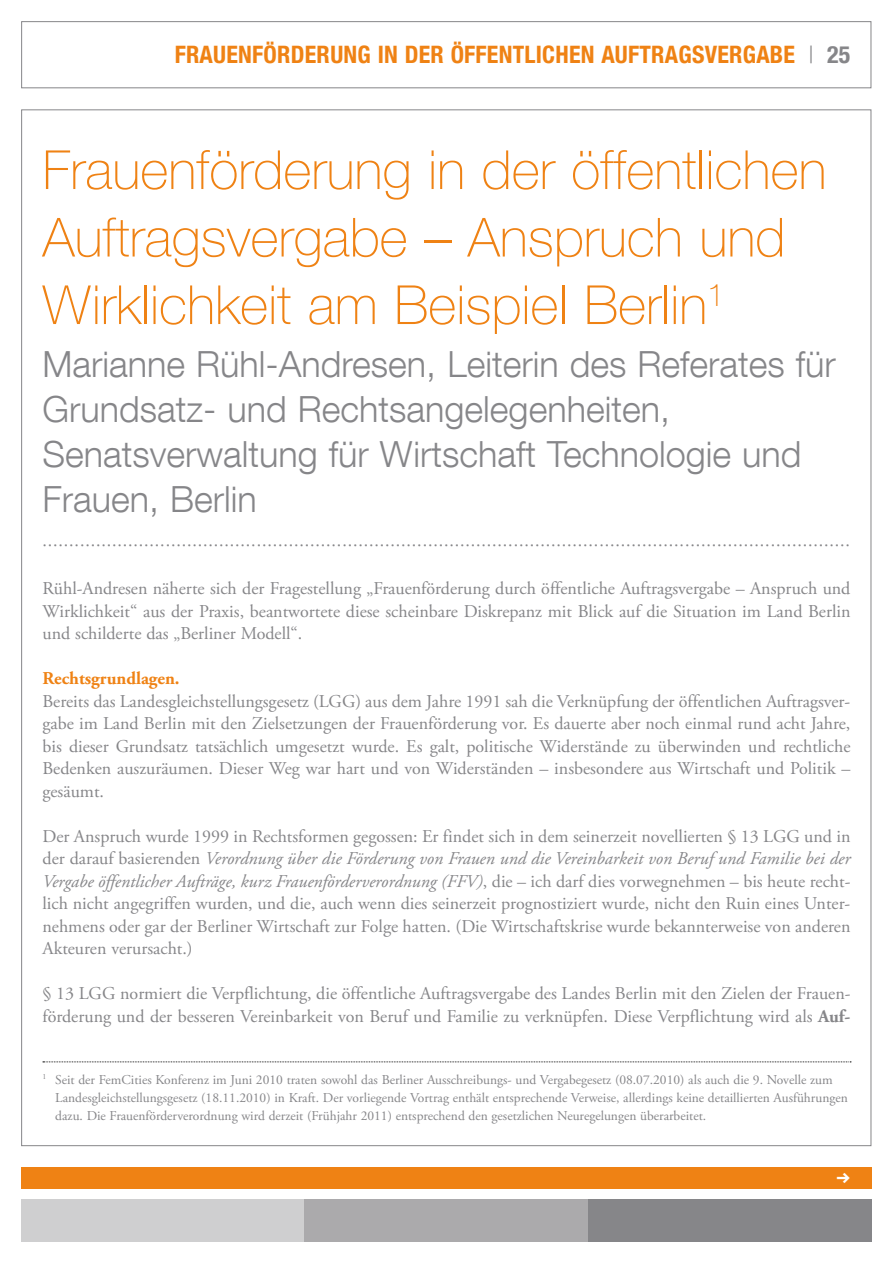
<style>
.page{position:relative;width:893px;height:1263px;background:#fff}
.page>*{position:absolute;margin:0;border:0;box-sizing:border-box;transform-origin:0 0}
.t1{font:100 54px/67.5px "Helvetica Neue LT Com";color:#ef8214}
.t2{font:300 36px/45px "Helvetica Neue LT Com";color:#868689}
.t3{font:700 condensed 24px "Helvetica Neue LT Com";color:#ef8214}
.t4{font:700 condensed 24px "Helvetica Neue LT Com";color:#868689}
.t5{font:21px "Klavika Bold Arrows";color:#fff}
.t6{font:18px/22.5px "Adobe Garamond Pro";color:#868689;text-align:justify}
.t7{font:700 18px "Adobe Garamond Pro";color:#ef8214}
.t8{font:13.5px/18px "Adobe Garamond Pro";color:#868689}
.s1{font-weight:300}
.s2{font-style:italic}
.s3{font-weight:700}
</style>
<div class="page">
<div style="left:21px;top:1167px;width:851px;height:21px;background:#ef8214"></div>
<div style="left:21px;top:1199px;width:284px;height:43px;background:#cfcfd0"></div>
<div style="left:305px;top:1199px;width:283px;height:43px;background:#abaaac"></div>
<div style="left:588px;top:1199px;width:284px;height:43px;background:#868689"></div>
<div style="left:21px;top:21px;width:850px;height:67px;border:1px solid #868689"></div>
<svg style="left:43px;top:1061px;width:808px;height:1px"></svg>
<h3 class="t3" style="left:175px;top:40px;width:26px">FRAUENFÖRDERUNG</h3>
<h3 class="t3" style="left:378px;top:40px;width:41px">IN DER</h3>
<h3 class="t3" style="left:451px;top:40px;width:13px">ÖFFENTLICHEN</h3>
<h3 class="t3" style="left:601px;top:40px;width:28px">AUFTRAGSVERGABE</h3>
<h3 class="t4" style="left:808px;top:40px;width:43px"><span class="s1">|</span> 25</h3>
<h1 class="t1" style="left:43px;top:135px;width:786px">Frauenförderung in der öffentlichen<br>Auftragsvergabe – Anspruch und<br>Wirklichkeit am Beispiel Berlin<sup>1</sup></h1>
<h2 class="t2" style="left:43px;top:340px;width:795px">Marianne Rühl-Andresen, Leiterin des Referates für Grundsatz- und Rechtsangelegenheiten, Senatsverwaltung für Wirtschaft Technologie und Frauen, Berlin</h2>
<p class="t6" style="left:43px;top:533px;width:809px">·······················································································································································</p>
<p class="t6" style="left:43px;top:578px;width:809px">Rühl-Andresen näherte sich der Fragestellung „Frauenförderung durch öffentliche Auftragsvergabe – Anspruch und Wirklichkeit“ aus der Praxis, beantwortete diese scheinbare Diskrepanz mit Blick auf die Situation im Land Berlin und schilderte das „Berliner Modell“.</p>
<p class="t7" style="left:43px;top:668px;width:139px">Rechtsgrundlagen.</p>
<p class="t6" style="left:43px;top:690px;width:809px">Bereits das Landesgleichstellungsgesetz (LGG) aus dem Jahre 1991 sah die Verknüpfung der öffentlichen Auftragsver&shy;gabe im Land Berlin mit den Zielsetzungen der Frauenförderung vor. Es dauerte aber noch einmal rund acht Jahre, bis dieser Grundsatz tatsächlich umgesetzt wurde. Es galt, politische Widerstände zu überwinden und rechtliche Bedenken auszuräumen. Dieser Weg war hart und von Widerständen – insbesondere aus Wirtschaft und Politik – gesäumt.</p>
<p class="t6" style="left:43px;top:825px;width:810px">Der Anspruch wurde 1999 in Rechtsformen gegossen: Er findet sich in dem seinerzeit novellierten § 13 LGG und in der darauf basierenden <span class="s2">Verordnung über die Förderung von Frauen und die Vereinbarkeit von Beruf und Familie bei der Vergabe öffentlicher Aufträge, kurz Frauenförderverordnung (FFV)</span>, die – ich darf dies vorwegnehmen – bis heute recht&shy;lich nicht angegriffen wurden, und die, auch wenn dies seinerzeit prognostiziert wurde, nicht den Ruin eines Unter&shy;nehmens oder gar der Berliner Wirtschaft zur Folge hatten. (Die Wirtschaftskrise wurde bekannterweise von anderen Akteuren verursacht.)</p>
<p class="t6" style="left:43px;top:983px;width:809px">§ 13 LGG normiert die Verpflichtung, die öffentliche Auftragsvergabe des Landes Berlin mit den Zielen der Frauen&shy;förderung und der besseren Vereinbarkeit von Beruf und Familie zu verknüpfen. Diese Verpflichtung wird als <span class="s3">Auf-</span></p>
<p class="t8" style="left:55px;top:1071px;width:794px;text-indent:-13px"><sup>1</sup> Seit der FemCities Konferenz im Juni 2010 traten sowohl das Berliner Ausschreibungs- und Vergabegesetz (08.07.2010) als auch die 9. Novelle zum<br>Landesgleichstellungsgesetz (18.11.2010) in Kraft. Der vorliegende Vortrag enthält entsprechende Verweise, allerdings keine detaillierten Ausführungen dazu. Die Frauenförderverordnung wird derzeit (Frühjahr 2011) entsprechend den gesetzlichen Neuregelungen überarbeitet.</p>
<p class="t5" style="left:836px;top:1167px;width:16px">b</p>
</div>
